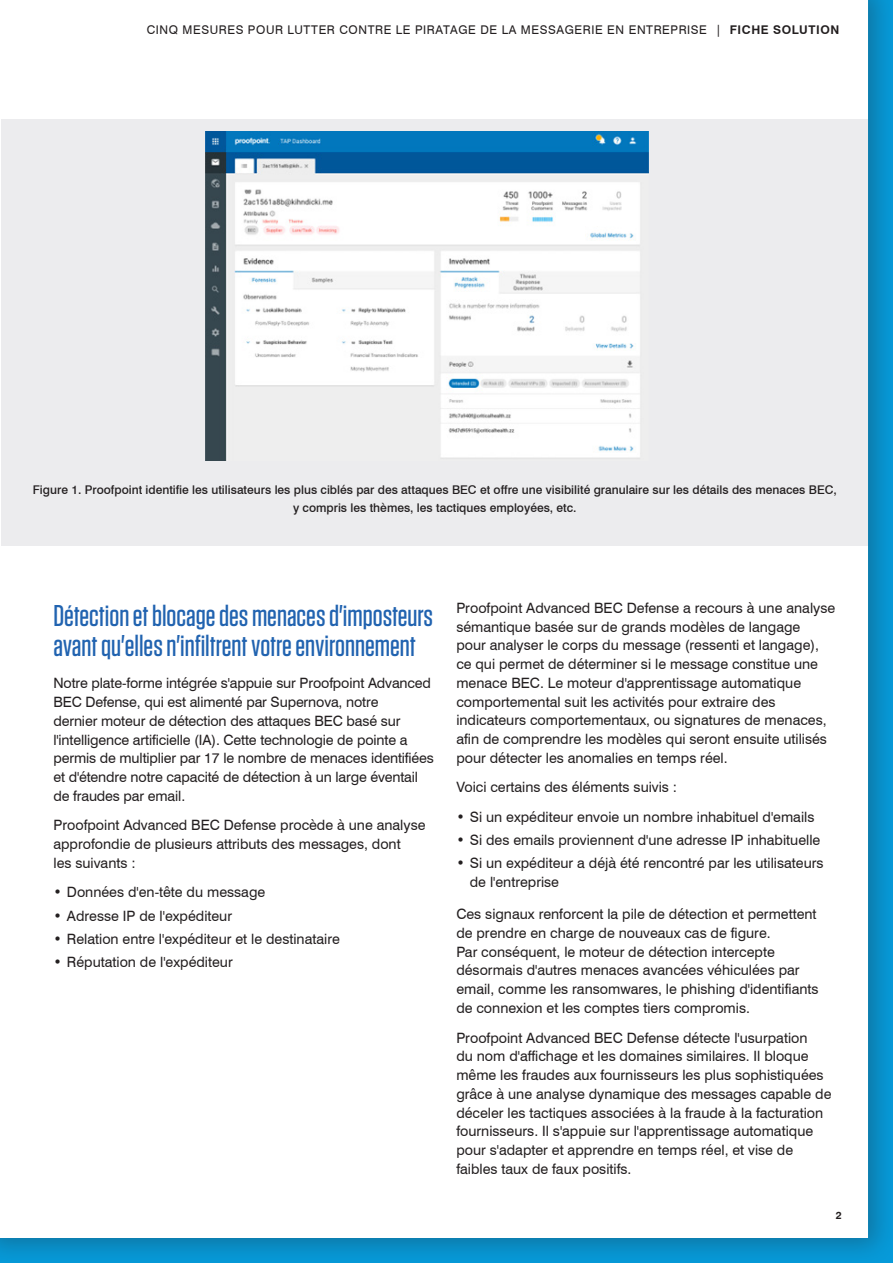
<style>
.page{position:relative;width:893px;height:1263px;background:#fff}
.page>*{position:absolute;margin:0;border:0;box-sizing:border-box;transform-origin:0 0}
.t1{font:500 30px/30px "Tungsten";color:#2163b0}
.t2{font:14.25px/18.8px "Swiss 721 BT";color:#231f20}
.t3{font:500 12px/18px "Swiss 721 BT";color:#231f20;text-align:center}
.t4{font:12px "Swiss 721 BT";letter-spacing:.05em;color:#231f20}
.t5{font:700 10.5px "Swiss 721 BT";color:#231f20}
.s1{font-weight:700}
</style>
<div class="page">
<div style="left:0;top:0;width:893px;height:1263px;background:#231f20;opacity:.3"></div>
<div style="left:0;top:0;width:868px;height:1237px;background:#fff"></div>
<div style="left:1px;top:119px;width:867px;height:427px;background:#ececee"></div>
<img style="left:205px;top:131px;width:444px;height:329px">
<p class="t4" style="left:147px;top:22px;width:694px">CINQ MESURES POUR LUTTER CONTRE LE PIRATAGE DE LA MESSAGERIE EN ENTREPRISE | <span class="s1">FICHE SOLUTION</span></p>
<p class="t3" style="left:33px;top:481px;width:805px">Figure 1. Proofpoint identifie les utilisateurs les plus ciblés par des attaques BEC et offre une visibilité granulaire sur les détails des menaces BEC, y compris les thèmes, les tactiques employées, etc.</p>
<h1 class="t1" style="left:53px;top:601px;width:381px">Détection et blocage des menaces d'imposteurs avant qu'elles n'infiltrent votre environnement</h1>
<p class="t2" style="left:53px;top:674px;width:382px">Notre plate-forme intégrée s'appuie sur Proofpoint Advanced BEC Defense, qui est alimenté par Supernova, notre<br>dernier moteur de détection des attaques BEC basé sur l'intelligence artificielle (IA). Cette technologie de pointe a permis de multiplier par 17 le nombre de menaces identifiées et d'étendre notre capacité de détection à un large éventail de fraudes par email.</p>
<p class="t2" style="left:53px;top:816px;width:374px">Proofpoint Advanced BEC Defense procède à une analyse approfondie de plusieurs attributs des messages, dont<br>les suivants :</p>
<p class="t2" style="left:53px;top:883px;width:213px">• Données d'en-tête du message</p>
<p class="t2" style="left:53px;top:906px;width:180px">• Adresse IP de l'expéditeur</p>
<p class="t2" style="left:53px;top:929px;width:288px">• Relation entre l'expéditeur et le destinataire</p>
<p class="t2" style="left:53px;top:952px;width:181px">• Réputation de l'expéditeur</p>
<p class="t2" style="left:456px;top:598px;width:380px">Proofpoint Advanced BEC Defense a recours à une analyse sémantique basée sur de grands modèles de langage<br>pour analyser le corps du message (ressenti et langage), ce qui permet de déterminer si le message constitue une menace BEC. Le moteur d'apprentissage automatique comportemental suit les activités pour extraire des indicateurs comportementaux, ou signatures de menaces, afin de comprendre les modèles qui seront ensuite utilisés pour détecter les anomalies en temps réel.</p>
<p class="t2" style="left:456px;top:778px;width:222px">Voici certains des éléments suivis :</p>
<p class="t2" style="left:456px;top:807px;width:360px">• Si un expéditeur envoie un nombre inhabituel d'emails</p>
<p class="t2" style="left:456px;top:830px;width:366px">• Si des emails proviennent d'une adresse IP inhabituelle</p>
<p class="t2" style="left:470px;top:854px;width:355px;text-indent:-13px">• Si un expéditeur a déjà été rencontré par les utilisateurs de l'entreprise</p>
<p class="t2" style="left:456px;top:905px;width:364px">Ces signaux renforcent la pile de détection et permettent de prendre en charge de nouveaux cas de figure.<br>Par conséquent, le moteur de détection intercepte désormais d'autres menaces avancées véhiculées par email, comme les ransomwares, le phishing d'identifiants de connexion et les comptes tiers compromis.</p>
<p class="t2" style="left:456px;top:1028px;width:377px">Proofpoint Advanced BEC Defense détecte l'usurpation<br>du nom d'affichage et les domaines similaires. Il bloque même les fraudes aux fournisseurs les plus sophistiquées grâce à une analyse dynamique des messages capable de déceler les tactiques associées à la fraude à la facturation fournisseurs. Il s'appuie sur l'apprentissage automatique pour s'adapter et apprendre en temps réel, et vise de faibles taux de faux positifs.</p>
<p class="t5" style="left:836px;top:1208px;width:7px">2</p>
</div>
